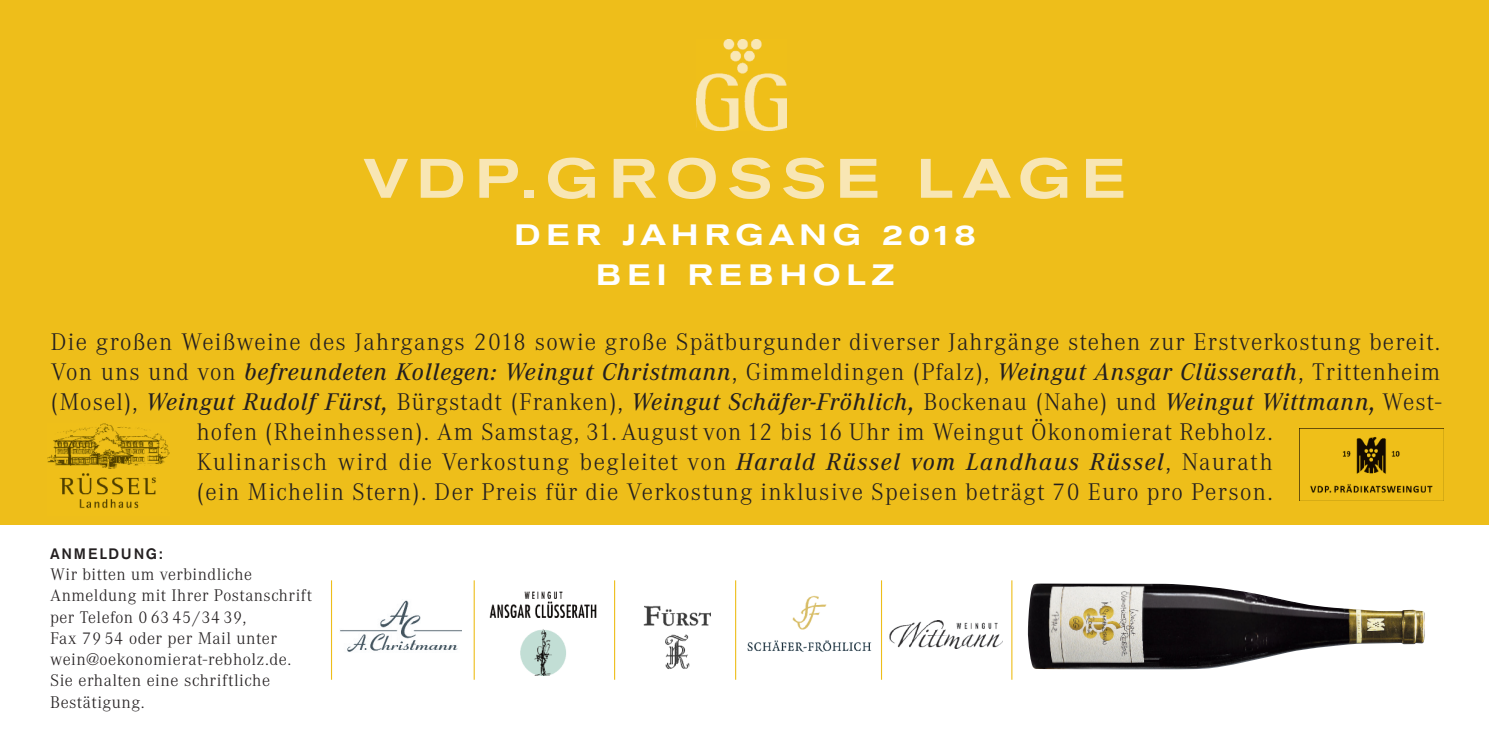
<style>
.page{position:relative;width:1489px;height:745px;background:#fff}
.page>*{position:absolute;margin:0;border:0;box-sizing:border-box;transform-origin:0 0}
.t1{font:500 55px "Akzidenz Grot Ext BQ";letter-spacing:.17em;color:#f8e6b4}
.t2{font:500 29.25px/40px "Akzidenz Grot Ext BQ";letter-spacing:.195em;color:#fff;text-align:center}
.t3{font:300 25px "Corporate A";letter-spacing:.05em;color:#231f20}
.t4{font:italic 500 25px "Corporate A";letter-spacing:.04em;color:#231f20}
.t5{font:300 17.5px/21.2px "Corporate A";letter-spacing:.03em;color:#231f20}
.t6{font:500 15px "Akzidenz Grotesk BQ";letter-spacing:.12em;color:#231f20}
.s1{font-weight:300;font-style:normal}
.s2{font-weight:500;font-style:italic}
</style>
<div class="page">
<div style="left:0;top:0;width:1488px;height:524px;background:#eebe1a"></div>
<img style="left:1299px;top:428px;width:144px;height:72px">
<img style="left:340px;top:600px;width:122px;height:52px">
<img style="left:489px;top:591px;width:108px;height:83px">
<hr style="left:331px;top:580px;width:1px;height:99px;background:#eebe1a">
<hr style="left:1011px;top:580px;width:1px;height:99px;background:#eebe1a">
<img style="left:1027px;top:583px;width:397px;height:86px">
<img style="left:747px;top:595px;width:125px;height:57px">
<img style="left:889px;top:620px;width:113px;height:27px">
<img style="left:643px;top:605px;width:68px;height:64px">
<hr style="left:473px;top:580px;width:2px;height:99px;background:#eebe1a">
<hr style="left:614px;top:580px;width:1px;height:99px;background:#eebe1a">
<hr style="left:735px;top:580px;width:1px;height:99px;background:#eebe1a">
<hr style="left:880px;top:580px;width:2px;height:99px;background:#eebe1a">
<img style="left:696px;top:40px;width:90px;height:91px">
<img style="left:47px;top:423px;width:123px;height:86px">
<h1 class="t1" style="left:363px;top:149px;width:763px">VDP.GROSSE LAGE</h1>
<p class="t2" style="left:514px;top:214px;width:463px">DER JAHRGANG 2018<br>BEI REBHOLZ</p>
<p class="t3" style="left:51px;top:327px;width:1390px">Die großen Weißweine des Jahrgangs 2018 sowie große Spätburgunder diverser Jahrgänge stehen zur Erstverkostung bereit.</p>
<p class="t4" style="left:51px;top:357px;width:1390px"><span class="s1">Von uns und von</span> befreundeten Kollegen: Weingut Christmann<span class="s1">, Gimmeldingen (Pfalz),</span> Weingut Ansgar Clüsserath<span class="s1">, Trittenheim</span></p>
<p class="t4" style="left:51px;top:387px;width:1391px"><span class="s1">(Mosel),</span> Weingut Rudolf Fürst, <span class="s1">Bürgstadt (Franken),</span> Weingut Schäfer-Fröhlich, <span class="s1">Bockenau (Nahe) und</span> Weingut Wittmann, <span class="s1">West-</span></p>
<p class="t3" style="left:197px;top:417px;width:1077px">hofen (Rheinhessen). Am Samstag, 31. August von 12 bis 16 Uhr im Weingut Ökonomierat Rebholz.</p>
<p class="t3" style="left:197px;top:447px;width:1077px">Kulinarisch wird die Verkostung begleitet von <span class="s2">Harald Rüssel vom Landhaus Rüssel</span>, Naurath</p>
<p class="t3" style="left:197px;top:477px;width:1077px">(ein Michelin Stern). Der Preis für die Verkostung inklusive Speisen beträgt 70 Euro pro Person.</p>
<p class="t6" style="left:50px;top:545px;width:114px">ANMELDUNG:</p>
<p class="t5" style="left:50px;top:563px;width:263px">Wir bitten um verbindliche<br>Anmeldung mit Ihrer Postanschrift per Telefon 0 63 45/34 39,<br>Fax 79 54 oder per Mail unter wein@oekonomierat-rebholz.de.<br>Sie erhalten eine schriftliche<br>Bestätigung.</p>
</div>
